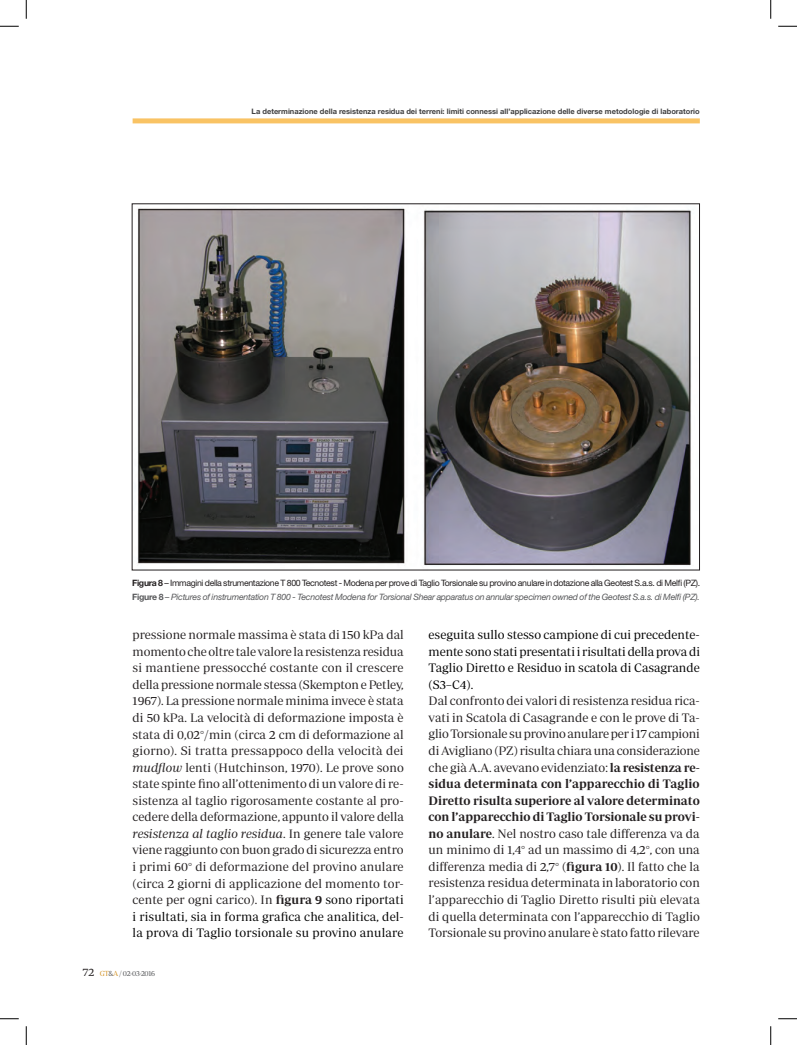
<style>
.page{position:relative;width:797px;height:1045px;background:#fff}
.page>*{position:absolute;margin:0;border:0;box-sizing:border-box;transform-origin:0 0}
.t1{font:12.5px/16.5px "Periodico Display Lg";letter-spacing:-.005em;color:#231f20;text-align:justify}
.t2{font:12.5px/16.5px "Periodico Display Lg";color:#000001;text-align:justify}
.t3{font:600 12.5px/16.5px "Periodico Display";color:#231f20;text-align:justify}
.t4{font:12.5px "Periodico Display Lg It";letter-spacing:.005em;color:#231f20}
.t5{font:8.75px/14px "Helvetica Neue LT Std";letter-spacing:-.035em;color:#231f20}
.t6{font:700 7.5px "Helvetica Neue LT Std";color:#3e3e3f}
.t7{font:7.5px "Periodico Display Lg";letter-spacing:-.05em;color:#57585a}
.s1{font-weight:700}
.s2{font-weight:700;color:#57585a}
.s3{font-style:italic;color:#57585a}
.s4{font-family:"Periodico Display Lg It"}
.s5{font-family:"Periodico Display Lg"}
.s6{font-family:"Periodico Display";font-weight:600}
.s7{color:#000001}
.s8{font-size:11.25px;color:#231f20}
.s9{color:#d39429}
</style>
<div class="page">
<div style="left:133px;top:118px;width:566px;height:5px;background:#f9c364"></div>
<img style="left:137px;top:208px;width:555px;height:358px">
<svg style="left:0;top:25px;width:19px;height:2px"></svg>
<svg style="left:778px;top:25px;width:19px;height:2px"></svg>
<svg style="left:0;top:1018px;width:19px;height:1px"></svg>
<svg style="left:778px;top:1018px;width:19px;height:1px"></svg>
<svg style="left:25px;top:0;width:2px;height:19px"></svg>
<svg style="left:25px;top:1026px;width:2px;height:19px"></svg>
<svg style="left:770px;top:0;width:1px;height:19px"></svg>
<svg style="left:770px;top:1026px;width:1px;height:19px"></svg>
<p class="t6" style="left:252px;top:106px;width:449px">La determinazione della resistenza residua dei terreni: limiti connessi all’applicazione delle diverse metodologie di laboratorio</p>
<p class="t5" style="left:132px;top:576px;width:569px"><span class="s1">Figura 8</span> – Immagini della strumentazione T 800 Tecnotest - Modena per prove di Taglio Torsionale su provino anulare in dotazione alla Geotest S.a.s. di Melfi (PZ).<br><span class="s2">Figure 8</span> <span class="s3">– Pictures of instrumentation T 800 - Tecnotest Modena for Torsional Shear apparatus on annular specimen owned of the Geotest S.a.s. di Melfi (PZ).</span></p>
<p class="t1" style="left:133px;top:626px;width:273px">pressione normale massima è stata di 150 kPa dal momento che oltre tale valore la resistenza residua si mantiene pressocché costante con il crescere della pressione normale stessa (Skempton e Petley, 1967). La pressione normale minima invece è stata di 50 kPa. La velocità di deformazione imposta è stata di 0,02°/min (circa 2 cm di deformazione al giorno). Si tratta pressappoco della velocità dei <span class="s4">mudflow</span> lenti (Hutchinson, 1970). Le prove sono state spinte fino all’ottenimento di un valore di re&shy;sistenza al taglio rigorosamente costante al pro&shy;cedere della deformazione, appunto il valore della</p>
<p class="t4" style="left:133px;top:826px;width:272px">resistenza al taglio residua<span class="s5">. In genere tale valore</span></p>
<p class="t1" style="left:133px;top:841px;width:273px">viene raggiunto con buon grado di sicurezza entro i primi 60° di deformazione del provino anulare (circa 2 giorni di applicazione del momento tor&shy;cente per ogni carico). In <span class="s6">figura 9</span> <span class="s7">sono riportati i risultati, sia in forma grafica che analitica, del&shy;la prova di Taglio torsionale su provino anulare</span></p>
<p class="t7" style="left:83px;top:969px;width:74px"><span class="s8">72</span> <span class="s9">GT</span>&amp;<span class="s9">A</span> / 02-03-2016</p>
<p class="t2" style="left:428px;top:626px;width:273px">eseguita sullo stesso campione di cui precedente&shy;mente sono stati presentati i risultati della prova di Taglio Diretto e Residuo in scatola di Casagrande (S3–C4).</p>
<p class="t1" style="left:428px;top:692px;width:273px">Dal confronto dei valori di resistenza residua rica&shy;vati in Scatola di Casagrande e con le prove di Ta&shy;glio Torsionale su provino anulare per i 17 campioni di Avigliano (PZ) risulta chiara una considerazione che già A.A. avevano evidenziato: <span class="s6">la resistenza re-</span></p>
<p class="t3" style="left:428px;top:775px;width:273px">sidua determinata con l’apparecchio di Taglio Diretto risulta superiore al valore determinato con l’apparecchio di Taglio Torsionale su provi-</p>
<p class="t1" style="left:428px;top:825px;width:273px"><span class="s6">no anulare</span>. Nel nostro caso tale differenza va da un minimo di 1,4° ad un massimo di 4,2°, con una differenza media di 2,7° (<span class="s6">figura 10</span>). Il fatto che la resistenza residua determinata in laboratorio con l’apparecchio di Taglio Diretto risulti più elevata di quella determinata con l’apparecchio di Taglio Torsionale su provino anulare è stato fatto rilevare</p>
</div>
